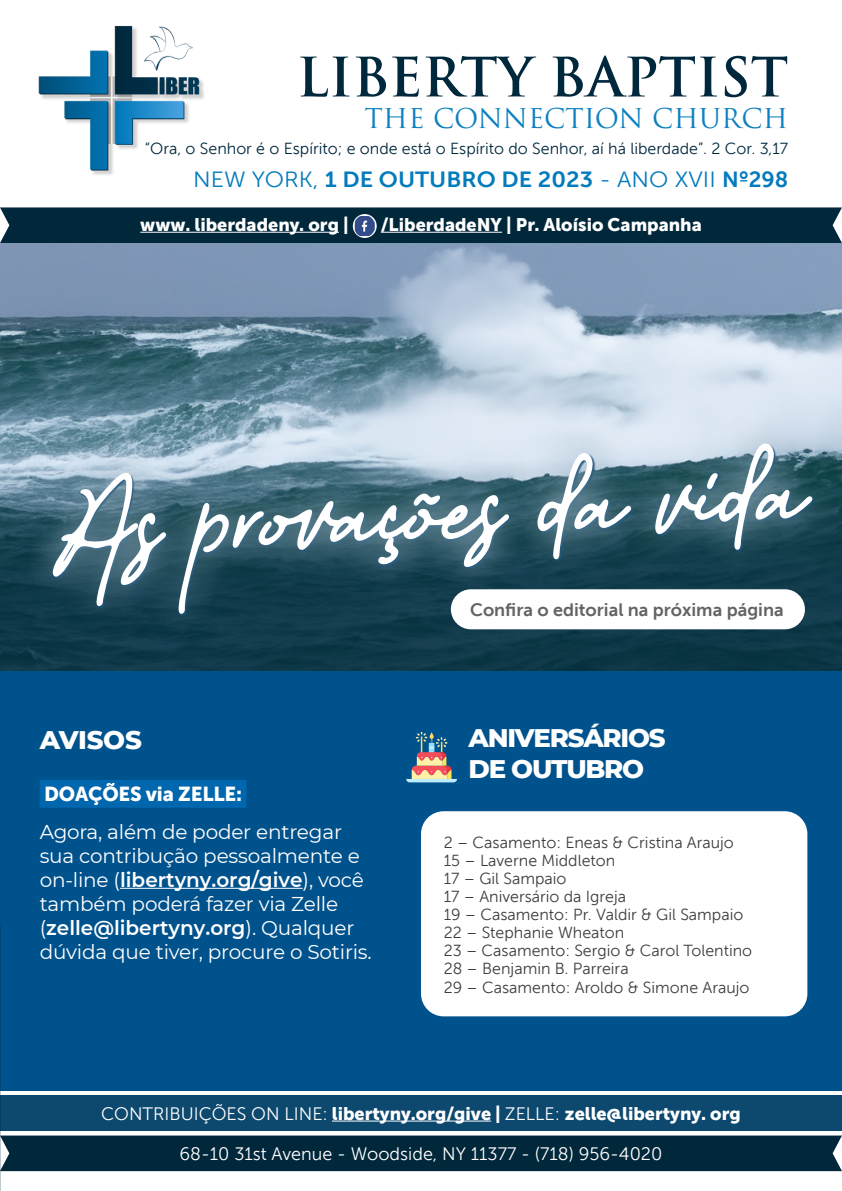
<style>
.page{position:relative;width:842px;height:1191px;background:#fff}
.page>*{position:absolute;margin:0;border:0;box-sizing:border-box;transform-origin:0 0}
.t1{font:172px "Better Yesterday italic";color:#fff}
.t2{font:700 52.8px "Trajan Pro";color:#00283d}
.t3{font:26.6px "Trajan Pro";color:#0b7fc0}
.t4{font:800 26px/31.2px "Montserrat";letter-spacing:-.05em;color:#fff}
.t5{font:22px "Museo Sans 700";color:#037bbc;scale:1.06 1}
.t6{font:20px/24px "Montserrat";letter-spacing:-.01em;color:#fff}
.t7{font:20px "Museo Sans 900";letter-spacing:-.01em;color:#fff}
.t8{font:18px "Museo Sans 900";color:#fff}
.t9{font:18px "Museo Sans 300";color:#fff}
.t10{font:18px "Museo Sans 700";color:#636366}
.t11{font:16px/18px "Museo Sans 300";color:#3e3e3f}
.t12{font:16px "Museo Sans 300";color:#00283d}
.s1{font-family:"Museo Sans 300"}
.s2{font-weight:600}
</style>
<div class="page">
<div style="left:0;top:670px;width:842px;height:420px;background:#00528d"></div>
<div style="left:0;top:1095px;width:842px;height:35px;background:#0d486e"></div>
<div style="left:0;top:207px;width:842px;height:36px;background:#00273a"></div>
<img style="left:38px;top:25px;width:166px;height:150px">
<div style="left:0;top:1135px;width:842px;height:36px;background:#00273a"></div>
<hr style="left:140px;top:232px;width:199px;height:1px;background:#fff">
<hr style="left:381px;top:232px;width:121px;height:1px;background:#fff">
<svg style="left:353px;top:214px;width:24px;height:24px"></svg>
<img style="left:355px;top:216px;width:20px;height:20px">
<hr style="left:332px;top:1120px;width:159px;height:1px;background:#fff">
<svg style="left:0;top:250px;width:842px;height:420px;background:#7a96ab"></svg>
<div style="left:421px;top:811px;width:386px;height:205px;background:#fff;border-radius:23px"></div>
<svg style="left:406px;top:732px;width:51px;height:50px"></svg>
<svg style="left:14px;top:403px;width:828px;height:251px;background:#517585"></svg>
<div style="left:451px;top:589px;width:354px;height:40px;background:#fff;border-radius:20px"></div>
<div style="left:40px;top:779px;width:206px;height:28px;background:#0066ae"></div>
<hr style="left:120px;top:887px;width:183px;height:1px;background:#fff">
<h2 class="t2" style="left:297px;top:44px;width:493px">LIBERTY BAPTIST</h2>
<h3 class="t3" style="left:365px;top:101px;width:425px">THE CONNECTION CHURCH</h3>
<p class="t12" style="left:145px;top:140px;width:645px">“Ora, o Senhor é o Espírito; e onde está o Espírito do Senhor, aí há liberdade”. 2 Cor. 3,17</p>
<h3 class="t5" style="left:193px;top:167px;width:563px"><span class="s1">NEW YORK,</span> 1 DE OUTUBRO DE 2023 <span class="s1">- ANO XVII</span> Nº298</h3>
<p class="t8" style="left:140px;top:214px;width:210px">www. liberdadeny. org |</p>
<p class="t8" style="left:381px;top:214px;width:322px">/LiberdadeNY | Pr. Aloísio Campanha</p>
<h1 class="t1" style="left:47px;top:450px;width:746px;rotate:-3deg">As prov ações da vida</h1>
<p class="t10" style="left:470px;top:600px;width:315px">Confira o editorial na próxima página</p>
<h3 class="t4" style="left:40px;top:722px;width:104px">AVISOS</h3>
<p class="t7" style="left:44px;top:782px;width:200px">DOAÇÕES via ZELLE:</p>
<p class="t6" style="left:40px;top:819px;width:334px">Agora, além de poder entregar sua contribução pessoalmente e on-line (<span class="s2">libertyny.org/give</span>), você também poderá fazer via Zelle (<span class="s2">zelle@libertyny.org</span>). Qualquer dúvida que tiver, procure o Sotiris.</p>
<h3 class="t4" style="left:469px;top:720px;width:198px">ANIVERSÁRIOS<br>DE OUTUBRO</h3>
<p class="t11" style="left:444px;top:834px;width:310px">2 – Casamento: Eneas &amp; Cristina Araujo<br>15 – Laverne Middleton<br>17 – Gil Sampaio<br>17 – Aniversário da Igreja<br>19 – Casamento: Pr. Valdir &amp; Gil Sampaio<br>22 – Stephanie Wheaton<br>23 – Casamento: Sergio &amp; Carol Tolentino<br>28 – Benjamin B. Parreira<br>29 – Casamento: Aroldo &amp; Simone Araujo</p>
<p class="t8" style="left:101px;top:1103px;width:641px"><span class="s1">CONTRIBUIÇÕES ON LINE:</span> libertyny.org/give | <span class="s1">ZELLE:</span> zelle@libertyny. org</p>
<p class="t9" style="left:179px;top:1144px;width:484px">68-10 31st Avenue - Woodside, NY 11377 - (718) 956-4020</p>
</div>
